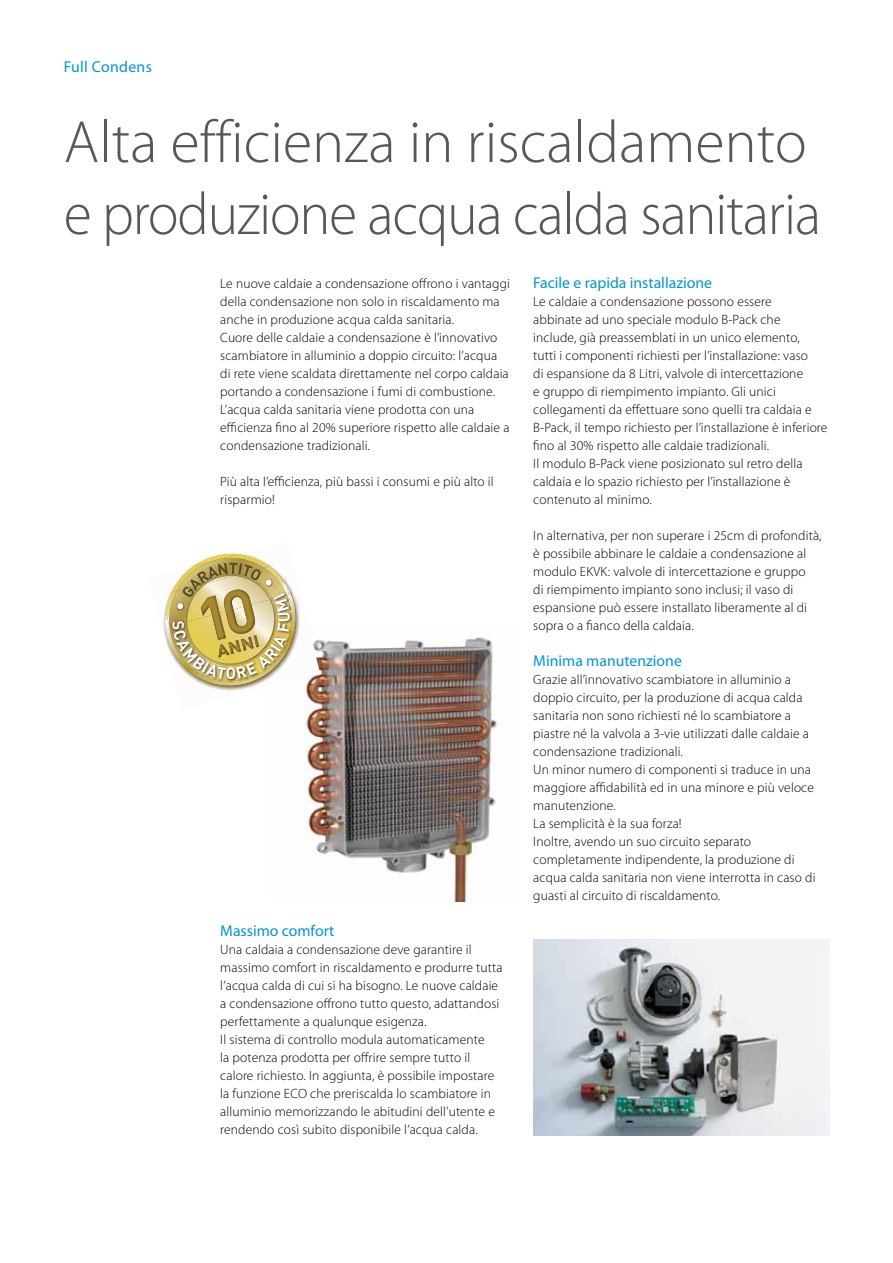
<style>
.page{position:relative;width:893px;height:1263px;background:#fff}
.page>*{position:absolute;margin:0;border:0;box-sizing:border-box;transform-origin:0 0}
.t1{font:300 60px/72px "Myriad Pro";letter-spacing:-.01em;color:#58585a}
.t2{font:15.75px "Myriad Pro";color:#0095d8}
.t3{font:15.75px "Myriad Pro";letter-spacing:.02em;color:#0095d8}
.t4{font:300 13.5px/18px "Myriad Pro";letter-spacing:.01em;color:#000}
</style>
<div class="page">
<img style="left:533px;top:940px;width:296px;height:195px">
<img style="left:304px;top:631px;width:193px;height:271px">
<img style="left:304px;top:631px;width:16px;height:79px">
<svg style="left:163px;top:553px;width:147px;height:148px"></svg>
<p class="t3" style="left:64px;top:58px;width:90px">Full Condens</p>
<h1 class="t1" style="left:64px;top:107px;width:759px">Alta efficienza in riscaldamento e produzione acqua calda sanitaria</h1>
<p class="t4" style="left:220px;top:275px;width:291px">Le nuove caldaie a condensazione offrono i vantaggi della condensazione non solo in riscaldamento ma anche in produzione acqua calda sanitaria.<br>Cuore delle caldaie a condensazione è l’innovativo scambiatore in alluminio a doppio circuito: l’acqua di rete viene scaldata direttamente nel corpo caldaia portando a condensazione i fumi di combustione.<br>L’acqua calda sanitaria viene prodotta con una efficienza fino al 20% superiore rispetto alle caldaie a condensazione tradizionali.</p>
<p class="t4" style="left:220px;top:473px;width:275px">Più alta l’efficienza, più bassi i consumi e più alto il risparmio!</p>
<p class="t2" style="left:533px;top:274px;width:180px">Facile e rapida installazione</p>
<p class="t4" style="left:533px;top:293px;width:296px">Le caldaie a condensazione possono essere<br>abbinate ad uno speciale modulo B-Pack che<br>include, già preassemblati in un unico elemento,<br>tutti i componenti richiesti per l’installazione: vaso<br>di espansione da 8 Litri, valvole di intercettazione<br>e gruppo di riempimento impianto. Gli unici collegamenti da effettuare sono quelli tra caldaia e B-Pack, il tempo richiesto per l’installazione è inferiore fino al 30% rispetto alle caldaie tradizionali.<br>Il modulo B-Pack viene posizionato sul retro della caldaia e lo spazio richiesto per l’installazione è contenuto al minimo.</p>
<p class="t4" style="left:533px;top:527px;width:290px">In alternativa, per non superare i 25cm di profondità, è possibile abbinare le caldaie a condensazione al modulo EKVK: valvole di intercettazione e gruppo<br>di riempimento impianto sono inclusi; il vaso di espansione può essere installato liberamente al di sopra o a fianco della caldaia.</p>
<p class="t2" style="left:533px;top:652px;width:150px">Minima manutenzione</p>
<p class="t4" style="left:533px;top:671px;width:284px">Grazie all’innovativo scambiatore in alluminio a doppio circuito, per la produzione di acqua calda sanitaria non sono richiesti né lo scambiatore a piastre né la valvola a 3-vie utilizzati dalle caldaie a condensazione tradizionali.<br>Un minor numero di componenti si traduce in una maggiore affidabilità ed in una minore e più veloce manutenzione.<br>La semplicità è la sua forza!<br>Inoltre, avendo un suo circuito separato completamente indipendente, la produzione di acqua calda sanitaria non viene interrotta in caso di guasti al circuito di riscaldamento.</p>
<p class="t2" style="left:220px;top:922px;width:116px">Massimo comfort</p>
<p class="t4" style="left:220px;top:941px;width:284px">Una caldaia a condensazione deve garantire il massimo comfort in riscaldamento e produrre tutta l’acqua calda di cui si ha bisogno. Le nuove caldaie a condensazione offrono tutto questo, adattandosi perfettamente a qualunque esigenza.<br>Il sistema di controllo modula automaticamente<br>la potenza prodotta per offrire sempre tutto il calore richiesto. In aggiunta, è possibile impostare la funzione ECO che preriscalda lo scambiatore in alluminio memorizzando le abitudini dell’utente e rendendo così subito disponibile l’acqua calda.</p>
</div>
